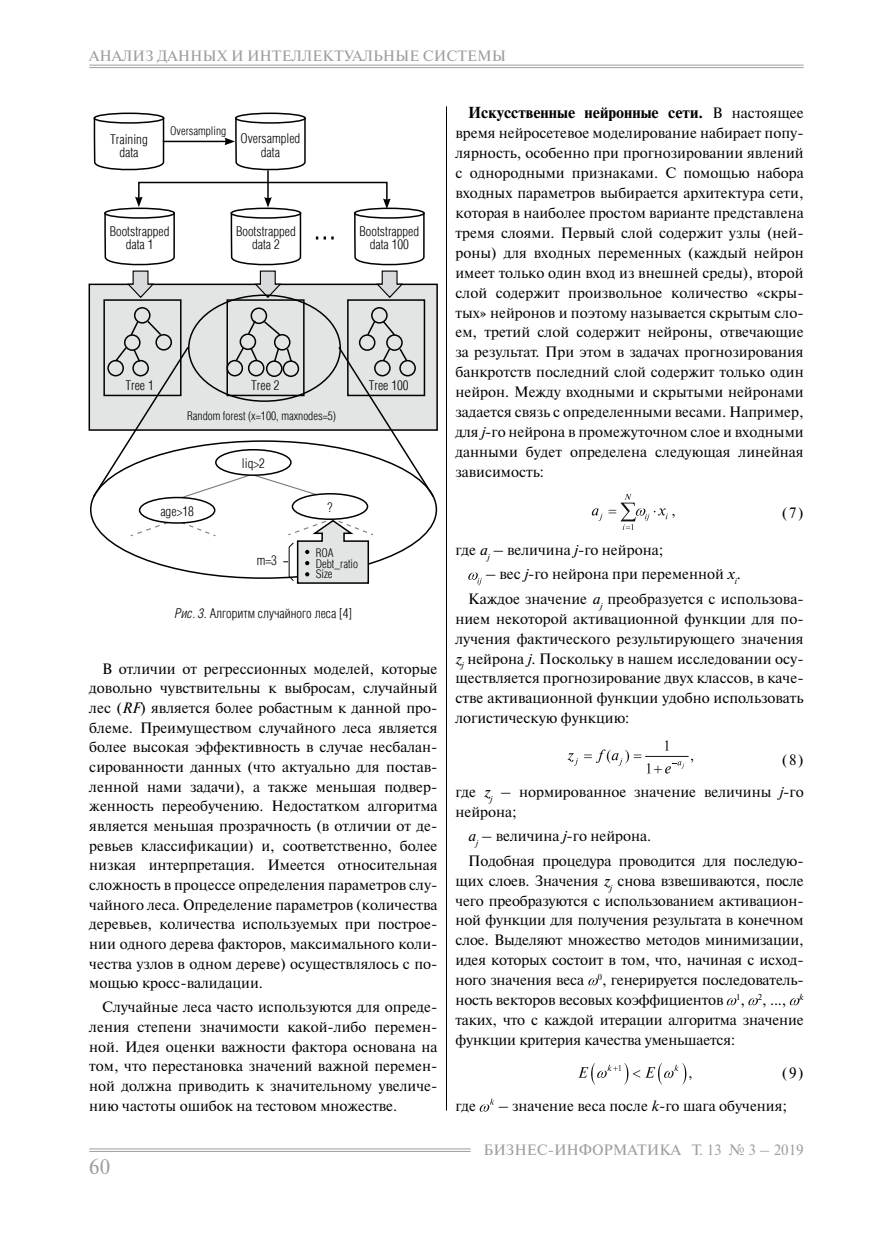
<style>
.page{position:relative;width:893px;height:1234px;background:#fff}
.page>*{position:absolute;margin:0;border:0;box-sizing:border-box;transform-origin:0 0}
.t1{font:21px "Newton C";color:#9c9e9f}
.ТЕКСТ{font:15px/20px "Newton C";color:#000;text-align:justify}
.РУБРИКА_ЛЕВ{font:15px "Newton C";color:#9c9e9f}
.ФОРМУЛА_НОМЕР{font:15px "Newton C";color:#000}
.ТАБЛИЦА_текст{font:300 13.5px/13.5px "Helios Cond";color:#000;text-align:center}
.РИсунок{font:300 13.5px "Helios Cond";color:#000}
.ТАБЛИЦА_текст-2{font:300 12px "Helios Cond";color:#000}
.s1{font-style:italic}
.s2{font-weight:700}
</style>
<div class="page">
<hr style="left:89px;top:1148px;width:382px;height:1px;background:#9c9e9f">
<hr style="left:89px;top:1150px;width:382px;height:1px;background:#9c9e9f">
<hr style="left:89px;top:65px;width:715px;height:1px;background:#9c9e9f">
<hr style="left:89px;top:67px;width:715px;height:1px;background:#9c9e9f">
<hr style="left:446px;top:106px;width:1px;height:1004px;background:#000">
<div style="left:89px;top:284px;width:348px;height:146px;background:#e3e4e4"></div>
<svg style="left:592px;top:508px;width:10px;height:13px"></svg>
<svg style="left:609px;top:494px;width:66px;height:36px"></svg>
<svg style="left:468px;top:572px;width:14px;height:13px"></svg>
<hr style="left:646px;top:755px;width:42px;height:1px;background:#111211">
<svg style="left:665px;top:740px;width:3px;height:10px"></svg>
<svg style="left:567px;top:753px;width:11px;height:12px"></svg>
<svg style="left:584px;top:749px;width:57px;height:16px"></svg>
<svg style="left:647px;top:761px;width:37px;height:12px"></svg>
<svg style="left:588px;top:978px;width:10px;height:7px"></svg>
<svg style="left:727px;top:998px;width:9px;height:7px"></svg>
<svg style="left:748px;top:998px;width:10px;height:7px"></svg>
<svg style="left:790px;top:998px;width:9px;height:7px"></svg>
<svg style="left:578px;top:1063px;width:113px;height:21px"></svg>
<svg style="left:480px;top:1098px;width:14px;height:13px"></svg>
<svg style="left:93px;top:117px;width:72px;height:54px"></svg>
<div style="left:94px;top:113px;width:70px;height:10px;background:#fff;border-radius:50%"></div>
<div style="left:94px;top:112px;width:70px;height:12px;border:2px solid #000;border-radius:50%"></div>
<svg style="left:236px;top:113px;width:69px;height:10px"></svg>
<div style="left:235px;top:112px;width:71px;height:12px;border:2px solid #000;border-radius:50%"></div>
<hr style="left:267px;top:170px;width:2px;height:29px;background:#000">
<hr style="left:163px;top:141px;width:64px;height:1px;background:#000">
<svg style="left:224px;top:117px;width:82px;height:55px"></svg>
<svg style="left:130px;top:518px;width:86px;height:19px"></svg>
<div style="left:292px;top:493px;width:76px;height:27px;border:2px solid #000;border-radius:50%"></div>
<div style="left:140px;top:497px;width:75px;height:26px;background:#fff;border-radius:50%"></div>
<div style="left:139px;top:496px;width:76px;height:27px;border:2px solid #000;border-radius:50%"></div>
<svg style="left:283px;top:517px;width:91px;height:67px"></svg>
<div style="left:124px;top:334px;width:17px;height:17px;border:2px solid #000;border-radius:50%"></div>
<div style="left:359px;top:334px;width:16px;height:17px;border:2px solid #000;border-radius:50%"></div>
<div style="left:240px;top:333px;width:16px;height:17px;border:2px solid #000;border-radius:50%"></div>
<div style="left:274px;top:334px;width:17px;height:16px;border:2px solid #000;border-radius:50%"></div>
<div style="left:134px;top:307px;width:17px;height:16px;border:2px solid #000;border-radius:50%"></div>
<div style="left:371px;top:307px;width:17px;height:16px;border:2px solid #000;border-radius:50%"></div>
<div style="left:251px;top:307px;width:16px;height:17px;border:2px solid #000;border-radius:50%"></div>
<div style="left:155px;top:334px;width:17px;height:16px;border:2px solid #000;border-radius:50%"></div>
<div style="left:386px;top:334px;width:17px;height:17px;border:2px solid #000;border-radius:50%"></div>
<svg style="left:129px;top:320px;width:11px;height:17px"></svg>
<svg style="left:337px;top:345px;width:98px;height:153px"></svg>
<svg style="left:91px;top:345px;width:236px;height:156px"></svg>
<svg style="left:146px;top:319px;width:17px;height:17px"></svg>
<svg style="left:366px;top:319px;width:31px;height:18px"></svg>
<svg style="left:247px;top:319px;width:35px;height:18px"></svg>
<div style="left:103px;top:299px;width:79px;height:97px;border:2px solid #000"></div>
<div style="left:347px;top:299px;width:78px;height:97px;border:2px solid #000"></div>
<div style="left:226px;top:299px;width:79px;height:97px;border:2px solid #000"></div>
<svg style="left:104px;top:181px;width:321px;height:118px"></svg>
<p class="РУБРИКА_ЛЕВ" style="left:89px;top:48px;width:418px">АНАЛИЗ ДАННЫХ И ИНТЕЛЛЕКТУАЛЬНЫЕ СИСТЕМЫ</p>
<p class="ТАБЛИЦА_текст" style="left:110px;top:132px;width:39px">Training data</p>
<p class="ТАБЛИЦА_текст-2" style="left:170px;top:124px;width:58px">Oversampling</p>
<p class="ТАБЛИЦА_текст" style="left:241px;top:132px;width:61px">Oversampled data</p>
<p class="ТАБЛИЦА_текст" style="left:110px;top:224px;width:61px">Bootstrapped data 1</p>
<p class="ТАБЛИЦА_текст" style="left:236px;top:224px;width:61px">Bootstrapped data 2</p>
<p class="ТАБЛИЦА_текст" style="left:359px;top:224px;width:61px">Bootstrapped data 100</p>
<p class="ТАБЛИЦА_текст" style="left:125px;top:378px;width:30px">Tree 1</p>
<p class="ТАБЛИЦА_текст" style="left:251px;top:378px;width:30px">Tree 2</p>
<p class="ТАБЛИЦА_текст" style="left:369px;top:378px;width:42px">Tree 100</p>
<p class="ТАБЛИЦА_текст-2" style="left:187px;top:409px;width:150px">Random forest (x=100, maxnodes=5)</p>
<p class="ТАБЛИЦА_текст" style="left:160px;top:504px;width:35px">age&gt;18</p>
<p class="ТАБЛИЦА_текст" style="left:242px;top:456px;width:24px">liq&gt;2</p>
<p class="ТАБЛИЦА_текст" style="left:257px;top:553px;width:22px">m=3</p>
<p class="ТАБЛИЦА_текст" style="left:327px;top:500px;width:7px">?</p>
<p class="ТАБЛИЦА_текст-2" style="left:316px;top:546px;width:19px">ROA</p>
<p class="ТАБЛИЦА_текст-2" style="left:316px;top:557px;width:44px">Debt_ratio</p>
<p class="ТАБЛИЦА_текст-2" style="left:316px;top:567px;width:18px">Size</p>
<p class="РИсунок" style="left:175px;top:606px;width:179px"><span class="s1">Рис. 3</span>. Алгоритм случайного леса [4]</p>
<p class="ТЕКСТ" style="left:89px;top:658px;width:350px;text-indent:13px">В отличии от регрессионных моделей, которые довольно чувствительны к выбросам, случайный лес (<span class="s1">RF</span>) является более робастным к данной про&shy;блеме. Преимуществом случайного леса является более высокая эффективность в случае несбалан&shy;сированности данных (что актуально для постав&shy;ленной нами задачи), а также меньшая подвер&shy;женность переобучению. Недостатком алгоритма является меньшая прозрачность (в отличии от де&shy;ревьев классификации) и, соответственно, более низкая интерпретация. Имеется относительная сложность в процессе определения параметров слу&shy;чайного леса. Определение параметров (количества деревьев, количества используемых при построе&shy;нии одного дерева факторов, максимального коли&shy;чества узлов в одном дереве) осуществлялось с по&shy;мощью кросс-валидации.</p>
<p class="ТЕКСТ" style="left:89px;top:997px;width:350px;text-indent:13px">Случайные леса часто используются для опреде&shy;ления степени значимости какой-либо перемен&shy;ной. Идея оценки важности фактора основана на том, что перестановка значений важной перемен&shy;ной должна приводить к значительному увеличе&shy;нию частоты ошибок на тестовом множестве.</p>
<h1 class="t1" style="left:89px;top:1154px;width:23px">60</h1>
<p class="ТЕКСТ" style="left:455px;top:103px;width:350px;text-indent:13px"><span class="s2">Искусственные нейронные сети.</span> В настоящее время нейросетевое моделирование набирает попу&shy;лярность, особенно при прогнозировании явлений с однородными признаками. С помощью набора входных параметров выбирается архитектура сети, которая в наиболее простом варианте представлена тремя слоями. Первый слой содержит узлы (ней&shy;роны) для входных переменных (каждый нейрон имеет только один вход из внешней среды), второй слой содержит произвольное количество «скры&shy;тых» нейронов и поэтому называется скрытым сло&shy;ем, третий слой содержит нейроны, отвечающие за результат. При этом в задачах прогнозирования банкротств последний слой содержит только один нейрон. Между входными и скрытыми нейронами задается связь с определенными весами. Например, для <span class="s1">j</span>-го нейрона в промежуточном слое и входными данными будет определена следующая линейная зависимость:</p>
<p class="ФОРМУЛА_НОМЕР" style="left:782px;top:505px;width:23px">(7)</p>
<p class="ТЕКСТ" style="left:455px;top:540px;width:209px">где <span class="s1">a</span><sub>j</sub> – величина <span class="s1">j</span>-го нейрона;</p>
<p class="ТЕКСТ" style="left:485px;top:564px;width:257px">– вес <span class="s1">j</span>-го нейрона при переменной <span class="s1">x</span><sub>i</sub>.</p>
<p class="ТЕКСТ" style="left:455px;top:588px;width:350px;text-indent:13px">Каждое значение <span class="s1">a</span><sub>j</sub> преобразуется с использова&shy;нием некоторой активационной функции для по&shy;лучения фактического результирующего значения <span class="s1">z</span><sub>j</sub> нейрона <span class="s1">j</span>. Поскольку в нашем исследовании осу&shy;ществляется прогнозирование двух классов, в каче&shy;стве активационной функции удобно использовать логистическую функцию:</p>
<p class="ФОРМУЛА_НОМЕР" style="left:782px;top:751px;width:23px">(8)</p>
<p class="ТЕКСТ" style="left:455px;top:782px;width:350px">где <span class="s1">z</span><sub>j</sub> – нормированное значение величины <span class="s1">j</span>-го нейрона;</p>
<p class="ТЕКСТ" style="left:468px;top:826px;width:185px"><span class="s1">a</span><sub>j</sub> – величина <span class="s1">j</span>-го нейрона.</p>
<p class="ТЕКСТ" style="left:455px;top:850px;width:350px;text-indent:13px">Подобная процедура проводится для последую&shy;щих слоев. Значения <span class="s1">z</span><sub>j</sub> снова взвешиваются, после чего преобразуются с использованием активацион&shy;ной функции для получения результата в конечном слое. Выделяют множество методов минимизации, идея которых состоит в том, что, начиная с исход&shy;ного значения веса <sup>0</sup>, генерируется последователь&shy;ность векторов весовых коэффициентов <sup>1</sup>, <sup>2</sup>, ..., <sup>k </sup>таких, что с каждой итерации алгоритма значение функции критерия качества уменьшается:</p>
<p class="ФОРМУЛА_НОМЕР" style="left:782px;top:1064px;width:23px">(9)</p>
<p class="ТЕКСТ" style="left:455px;top:1095px;width:22px">где</p>
<p class="ТЕКСТ" style="left:498px;top:1095px;width:291px">– значение веса после <span class="s1">k</span>-го шага обучения;</p>
<p class="РУБРИКА_ЛЕВ" style="left:483px;top:1141px;width:322px">БИЗНЕС-ИНФОРМАТИКА Т. 13 № 3 – 2019</p>
</div>
